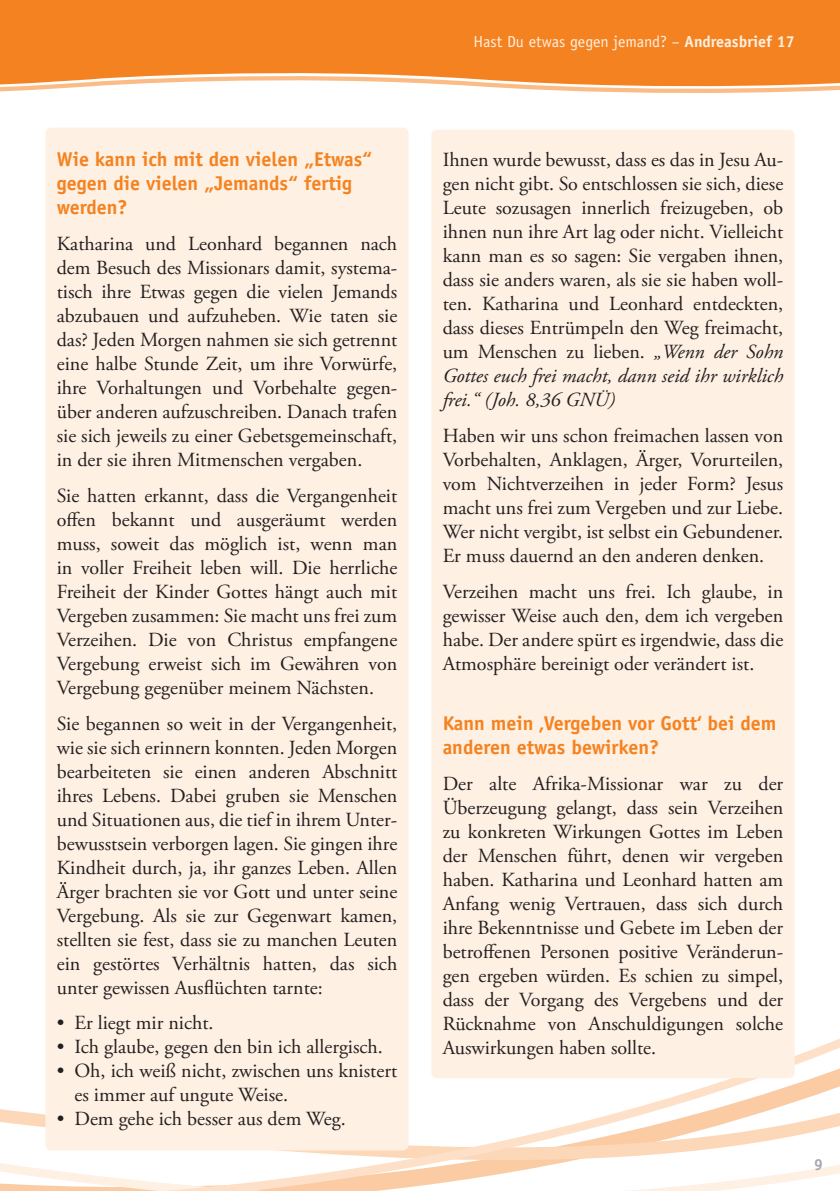
<style>
.page{position:relative;width:840px;height:1191px;background:#fff}
.page>*{position:absolute;margin:0;border:0;box-sizing:border-box;transform-origin:0 0}
._02_Grundtext{font:20px/24px "Adobe Garamond Pro";color:#231f20;text-align:justify}
._03_Zwischenüberschr{font:700 20px/24px "Officina Sans";color:#f58220}
.t1{font:16px "Officina Sans";color:#fef0e2}
.t2{font:700 16px "Officina Sans";color:#a8a9ad}
.s1{font-weight:700}
.s2{font-style:italic}
</style>
<div class="page">
<svg style="left:0;top:748px;width:839px;height:443px"></svg>
<svg style="left:0;top:0;width:839px;height:93px;background:#f69039"></svg>
<div style="left:45px;top:128px;width:363px;height:1022px;background:#fef0e2;border-radius:6px"></div>
<div style="left:431px;top:130px;width:363px;height:948px;background:#fef0e2;border-radius:6px"></div>
<p class="_03_Zwischenüberschr" style="left:57px;top:147px;width:317px">Wie kann ich mit den vielen „Etwas“ gegen die vielen „Jemands“ fertig werden?</p>
<p class="_02_Grundtext" style="left:57px;top:232px;width:342px">Katharina und Leonhard begannen nach dem Besuch des Missionars damit, systema&shy;tisch ihre Etwas gegen die vielen Jemands abzubauen und aufzuheben. Wie taten sie das? Jeden Morgen nahmen sie sich getrennt eine halbe Stunde Zeit, um ihre Vorwürfe, ihre Vorhaltungen und Vorbehalte gegen&shy;über anderen aufzuschreiben. Danach trafen sie sich jeweils zu einer Gebetsgemeinschaft, in der sie ihren Mitmenschen vergaben.</p>
<p class="_02_Grundtext" style="left:57px;top:484px;width:342px">Sie hatten erkannt, dass die Vergangenheit offen bekannt und ausgeräumt werden muss, soweit das möglich ist, wenn man in voller Freiheit leben will. Die herrliche Freiheit der Kinder Gottes hängt auch mit Vergeben zusammen: Sie macht uns frei zum Verzeihen. Die von Christus empfangene Vergebung erweist sich im Gewähren von Vergebung gegenüber meinem Nächsten.</p>
<p class="_02_Grundtext" style="left:57px;top:712px;width:342px">Sie begannen so weit in der Vergangenheit, wie sie sich erinnern konnten. Jeden Morgen bearbeiteten sie einen anderen Abschnitt ihres Lebens. Dabei gruben sie Menschen und Situationen aus, die tief in ihrem Unter&shy;bewusstsein verborgen lagen. Sie gingen ihre Kindheit durch, ja, ihr ganzes Leben. Allen Ärger brachten sie vor Gott und unter seine Vergebung. Als sie zur Gegenwart kamen, stellten sie fest, dass sie zu manchen Leuten ein gestörtes Verhältnis hatten, das sich unter gewissen Ausflüchten tarnte:</p>
<p class="_02_Grundtext" style="left:57px;top:1011px;width:158px">• Er liegt mir nicht.</p>
<p class="_02_Grundtext" style="left:57px;top:1035px;width:327px">• Ich glaube, gegen den bin ich allergisch.</p>
<p class="_02_Grundtext" style="left:74px;top:1059px;width:324px;text-indent:-18px">• Oh, ich weiß nicht, zwischen uns knistert es immer auf ungute Weise.</p>
<p class="_02_Grundtext" style="left:57px;top:1107px;width:290px">• Dem gehe ich besser aus dem Weg.</p>
<p class="t1" style="left:473px;top:32px;width:322px">Hast Du etwas gegen jemand? – <span class="s1">Andreasbrief 17</span></p>
<p class="_02_Grundtext" style="left:442px;top:148px;width:342px">Ihnen wurde bewusst, dass es das in Jesu Au&shy;gen nicht gibt. So entschlossen sie sich, diese Leute sozusagen innerlich freizugeben, ob ihnen nun ihre Art lag oder nicht. Vielleicht kann man es so sagen: Sie vergaben ihnen, dass sie anders waren, als sie sie haben woll&shy;ten. Katharina und Leonhard entdeckten, dass dieses Entrümpeln den Weg freimacht, um Menschen zu lieben. <span class="s2">„Wenn der Sohn Gottes euch frei macht, dann seid ihr wirklich frei.“ (Joh. 8,36 GNÜ)</span></p>
<p class="_02_Grundtext" style="left:442px;top:424px;width:342px">Haben wir uns schon freimachen lassen von Vorbehalten, Anklagen, Ärger, Vorurteilen, vom Nichtverzeihen in jeder Form? Jesus macht uns frei zum Vergeben und zur Liebe.<br>Wer nicht vergibt, ist selbst ein Gebundener.<br>Er muss dauernd an den anderen denken.</p>
<p class="_02_Grundtext" style="left:442px;top:580px;width:342px">Verzeihen macht uns frei. Ich glaube, in gewisser Weise auch den, dem ich vergeben habe. Der andere spürt es irgendwie, dass die Atmosphäre bereinigt oder verändert ist.</p>
<p class="_03_Zwischenüberschr" style="left:442px;top:711px;width:335px">Kann mein ‚Vergeben vor Gott‘ bei dem anderen etwas bewirken?</p>
<p class="_02_Grundtext" style="left:442px;top:772px;width:342px">Der alte Afrika-Missionar war zu der Überzeugung gelangt, dass sein Verzeihen zu konkreten Wirkungen Gottes im Leben der Menschen führt, denen wir vergeben haben. Katharina und Leonhard hatten am Anfang wenig Vertrauen, dass sich durch ihre Bekenntnisse und Gebete im Leben der betroffenen Personen positive Veränderun&shy;gen ergeben würden. Es schien zu simpel, dass der Vorgang des Vergebens und der Rücknahme von Anschuldigungen solche Auswirkungen haben sollte.</p>
<p class="t2" style="left:813px;top:1154px;width:10px">9</p>
</div>
